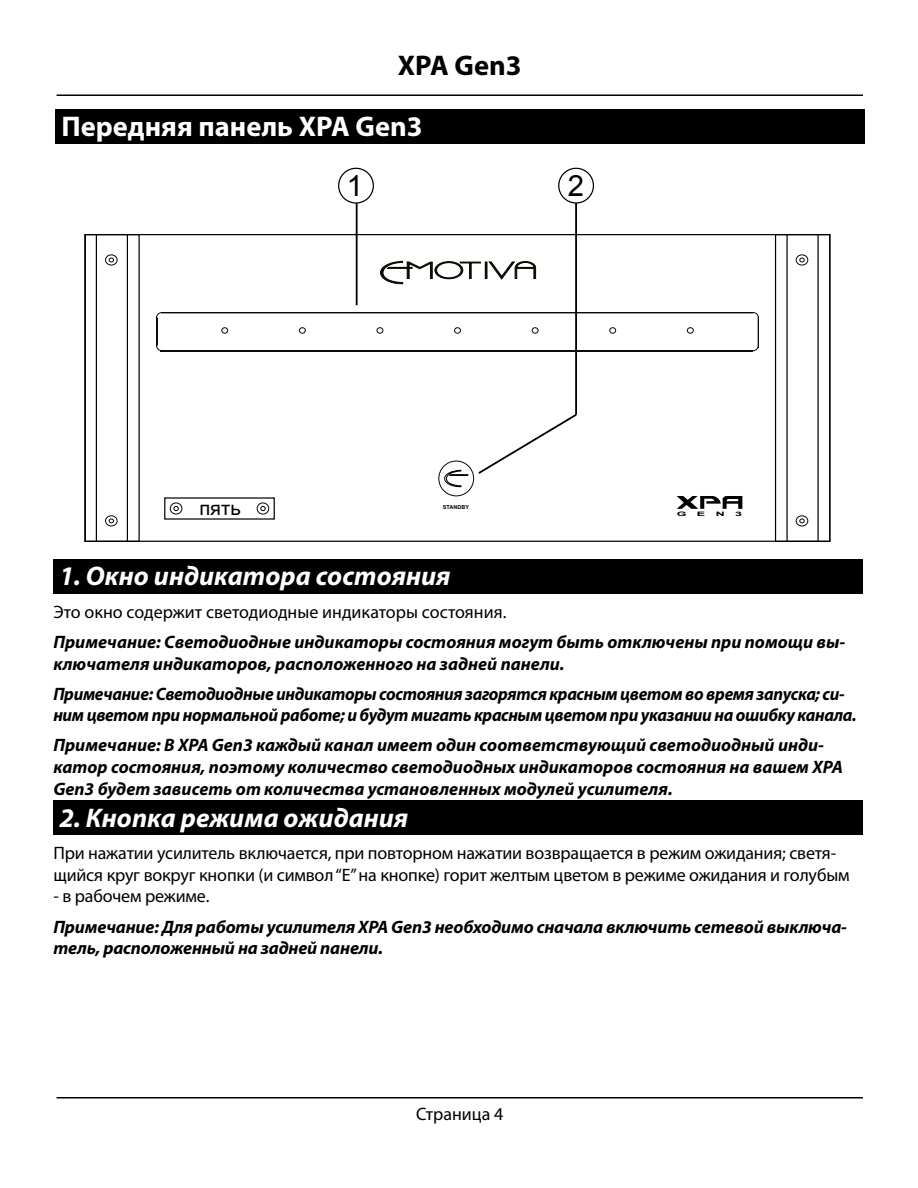
<style>
.page{position:relative;width:918px;height:1188px;background:#fff}
.page>*{position:absolute;margin:0;border:0;box-sizing:border-box;transform-origin:0 0}
.t1{font:29.25px "Arial";color:#000}
.t2{font:700 28.5px "Myriad Pro";color:#fff}
.t3{font:700 28.5px "Myriad Pro";color:#000}
.t4{font:italic 700 27px "Myriad Pro";color:#fff}
.t5{font:19.2px "Arial";color:#000;scale:1.04 1}
.t6{font:italic 700 18px/21.6px "Myriad Pro";color:#000}
.t7{font:18px/21.6px "Myriad Pro";letter-spacing:-.01em;color:#000}
.t8{font:italic 700 18px/21.6px "Myriad Pro";letter-spacing:-.02em;color:#000;scale:.96 1}
.t9{font:700 6.15px "Arial";color:#000;scale:2.06 1}
.t10{font:700 5.55px "Arial";color:#000}
</style>
<div class="page">
<hr style="left:57px;top:94px;width:806px;height:2px;background:#000">
<hr style="left:57px;top:1097px;width:806px;height:2px;background:#000">
<hr style="left:356px;top:203px;width:2px;height:102px;background:#000">
<hr style="left:575px;top:203px;width:2px;height:212px;background:#000">
<svg style="left:380px;top:261px;width:156px;height:23px"></svg>
<svg style="left:752px;top:312px;width:7px;height:7px"></svg>
<svg style="left:753px;top:345px;width:6px;height:6px"></svg>
<hr style="left:758px;top:317px;width:1px;height:30px;background:#0b0b01">
<svg style="left:156px;top:312px;width:7px;height:39px"></svg>
<hr style="left:161px;top:350px;width:592px;height:1px;background:#0b0b01">
<hr style="left:161px;top:312px;width:592px;height:1px;background:#0b0b01">
<div style="left:439px;top:461px;width:35px;height:35px;border:1px solid #0b0b01;border-radius:50%"></div>
<svg style="left:444px;top:470px;width:24px;height:17px"></svg>
<div style="left:84px;top:234px;width:56px;height:308px;border:1px solid #000"></div>
<hr style="left:96px;top:235px;width:1px;height:307px;background:#000">
<hr style="left:127px;top:235px;width:1px;height:306px;background:#000">
<div style="left:105px;top:255px;width:12px;height:10px;border:1px solid #0b0b01;border-radius:50%"></div>
<svg style="left:109px;top:258px;width:5px;height:4px"></svg>
<div style="left:105px;top:515px;width:12px;height:11px;border:1px solid #0b0b01;border-radius:50%"></div>
<svg style="left:109px;top:519px;width:5px;height:4px"></svg>
<div style="left:338px;top:168px;width:36px;height:36px;border:1px solid #000;border-radius:50%"></div>
<div style="left:558px;top:168px;width:36px;height:36px;border:1px solid #000;border-radius:50%"></div>
<svg style="left:478px;top:412px;width:99px;height:62px"></svg>
<div style="left:775px;top:234px;width:55px;height:308px;border:1px solid #000"></div>
<hr style="left:786px;top:235px;width:2px;height:307px;background:#000">
<hr style="left:817px;top:235px;width:2px;height:306px;background:#000">
<div style="left:796px;top:255px;width:12px;height:10px;border:1px solid #0b0b01;border-radius:50%"></div>
<svg style="left:799px;top:258px;width:6px;height:4px"></svg>
<div style="left:796px;top:515px;width:12px;height:11px;border:1px solid #0b0b01;border-radius:50%"></div>
<svg style="left:799px;top:519px;width:6px;height:4px"></svg>
<svg style="left:677px;top:496px;width:65px;height:13px"></svg>
<div style="left:170px;top:503px;width:12px;height:11px;border:1px solid #0b0b01;border-radius:50%"></div>
<svg style="left:174px;top:506px;width:5px;height:5px"></svg>
<div style="left:257px;top:503px;width:12px;height:11px;border:1px solid #0b0b01;border-radius:50%"></div>
<svg style="left:260px;top:506px;width:6px;height:5px"></svg>
<div style="left:687px;top:327px;width:7px;height:7px;border:1px solid #0b0b01;border-radius:50%"></div>
<div style="left:221px;top:327px;width:7px;height:7px;border:1px solid #0b0b01;border-radius:50%"></div>
<div style="left:299px;top:327px;width:7px;height:7px;border:1px solid #0b0b01;border-radius:50%"></div>
<div style="left:454px;top:327px;width:7px;height:7px;border:1px solid #0b0b01;border-radius:50%"></div>
<div style="left:532px;top:327px;width:6px;height:7px;border:1px solid #0b0b01;border-radius:50%"></div>
<div style="left:609px;top:327px;width:7px;height:7px;border:1px solid #0b0b01;border-radius:50%"></div>
<div style="left:377px;top:327px;width:6px;height:7px;border:1px solid #0b0b01;border-radius:50%"></div>
<div style="left:55px;top:109px;width:810px;height:35px;background:#000"></div>
<div style="left:53px;top:559px;width:810px;height:35px;background:#000"></div>
<div style="left:53px;top:801px;width:810px;height:34px;background:#000"></div>
<h2 class="t3" style="left:398px;top:47px;width:125px">XPA Gen3</h2>
<h2 class="t2" style="left:61px;top:108px;width:363px">Передняя панель XPA Gen3</h2>
<h1 class="t1" style="left:347px;top:166px;width:18px">1</h1>
<h1 class="t1" style="left:568px;top:166px;width:18px">2</h1>
<p class="t5" style="left:199px;top:495px;width:41px">пять</p>
<p class="t10" style="left:443px;top:503px;width:28px">STANDBY</p>
<p class="t9" style="left:677px;top:510px;width:6px">G</p>
<p class="t9" style="left:697px;top:510px;width:6px">E</p>
<p class="t9" style="left:716px;top:510px;width:6px">N</p>
<p class="t9" style="left:735px;top:510px;width:5px">3</p>
<h3 class="t4" style="left:59px;top:559px;width:393px">1. Окно индикатора состояния</h3>
<p class="t7" style="left:53px;top:601px;width:455px">Это окно содержит светодиодные индикаторы состояния.</p>
<p class="t6" style="left:53px;top:630px;width:793px">Примечание: Светодиодные индикаторы состояния могут быть отключены при помощи вы&shy;ключателя индикаторов, расположенного на задней панели.</p>
<p class="t8" style="left:53px;top:682px;width:838px">Примечание: Светодиодные индикаторы состояния загорятся красным цветом во время запуска; си&shy;ним цветом при нормальной работе; и будут мигать красным цветом при указании на ошибку канала.</p>
<p class="t6" style="left:53px;top:734px;width:791px">Примечание: В XPA Gen3 каждый канал имеет один соответствующий светодиодный инди&shy;катор состояния, поэтому количество светодиодных индикаторов состояния на вашем XPA<br>Gen3 будет зависеть от количества установленных модулей усилителя.</p>
<h3 class="t4" style="left:59px;top:800px;width:350px">2. Кнопка режима ожидания</h3>
<p class="t7" style="left:53px;top:842px;width:798px">При нажатии усилитель включается, при повторном нажатии возвращается в режим ожидания; светя&shy;щийся круг вокруг кнопки (и символ “E” на кнопке) горит желтым цветом в режиме ожидания и голубым</p>
<p class="t7" style="left:53px;top:885px;width:158px">- в рабочем режиме.</p>
<p class="t6" style="left:53px;top:915px;width:795px">Примечание: Для работы усилителя XPA Gen3 необходимо сначала включить сетевой выключа&shy;тель, расположенный на задней панели.</p>
<p class="t7" style="left:416px;top:1103px;width:89px">Страница 4</p>
</div>
